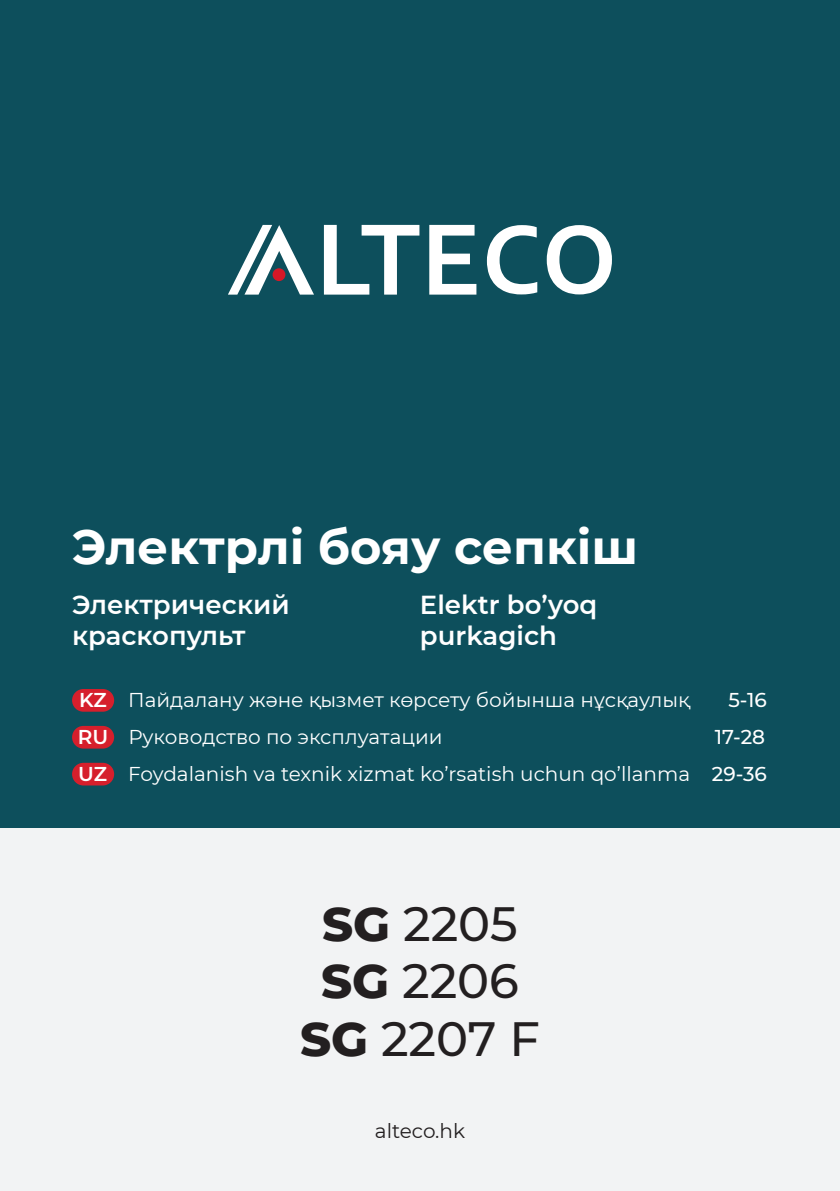
<style>
.page{position:relative;width:840px;height:1191px;background:#fff}
.page>*{position:absolute;margin:0;border:0;box-sizing:border-box;transform-origin:0 0}
.t1{font:500 48px/57.6px "Montserrat";color:#231f20;text-align:center}
.t2{font:700 48px "Montserrat";color:#fff}
.t3{font:600 26px/31.2px "Montserrat";color:#fff}
.t4{font:20px "Montserrat";color:#fff}
.t5{font:20px "Montserrat";color:#231f20}
.t6{font:500 20px "Montserrat";color:#fff}
.s1{font-weight:600}
.s2{font-weight:500}
.s3{font-weight:800}
</style>
<div class="page">
<div style="left:0;top:0;width:839px;height:848px;background:#0d4f5c"></div>
<div style="left:0;top:828px;width:839px;height:363px;background:#f2f3f4"></div>
<svg style="left:228px;top:225px;width:383px;height:69px"></svg>
<div style="left:272px;top:268px;width:13px;height:13px;background:#d61827;border-radius:50%"></div>
<div style="left:72px;top:726px;width:42px;height:22px;background:#d61f2c;border-radius:11px"></div>
<div style="left:72px;top:689px;width:42px;height:22px;background:#d61f2c;border-radius:11px"></div>
<div style="left:72px;top:763px;width:42px;height:22px;background:#d61f2c;border-radius:11px"></div>
<h1 class="t2" style="left:72px;top:512px;width:567px">Электрлі бояу сепкіш</h1>
<h2 class="t3" style="left:72px;top:588px;width:219px">Электрический краскопульт</h2>
<h2 class="t3" style="left:420px;top:588px;width:179px">Elektr bo’yoq purkagich</h2>
<p class="t4" style="left:79px;top:686px;width:612px"><span class="s1">KZ</span> Пайдалану және қызмет көрсету бойынша нұсқаулық</p>
<p class="t6" style="left:728px;top:686px;width:40px">5-16</p>
<p class="t4" style="left:78px;top:723px;width:366px"><span class="s1">RU</span> Руководство по эксплуатации</p>
<p class="t6" style="left:714px;top:723px;width:52px">17-28</p>
<p class="t4" style="left:78px;top:760px;width:690px"><span class="s1">UZ</span> Foydalanish va texnik xizmat ko’rsatish uchun qo’llanma <span class="s2">29-36</span></p>
<h1 class="t1" style="left:300px;top:893px;width:241px"><span class="s3">SG</span> 2205<br><span class="s3">SG</span> 2206<br><span class="s3">SG</span> 2207 F</h1>
<p class="t5" style="left:374px;top:1117px;width:92px">alteco.hk</p>
</div>
